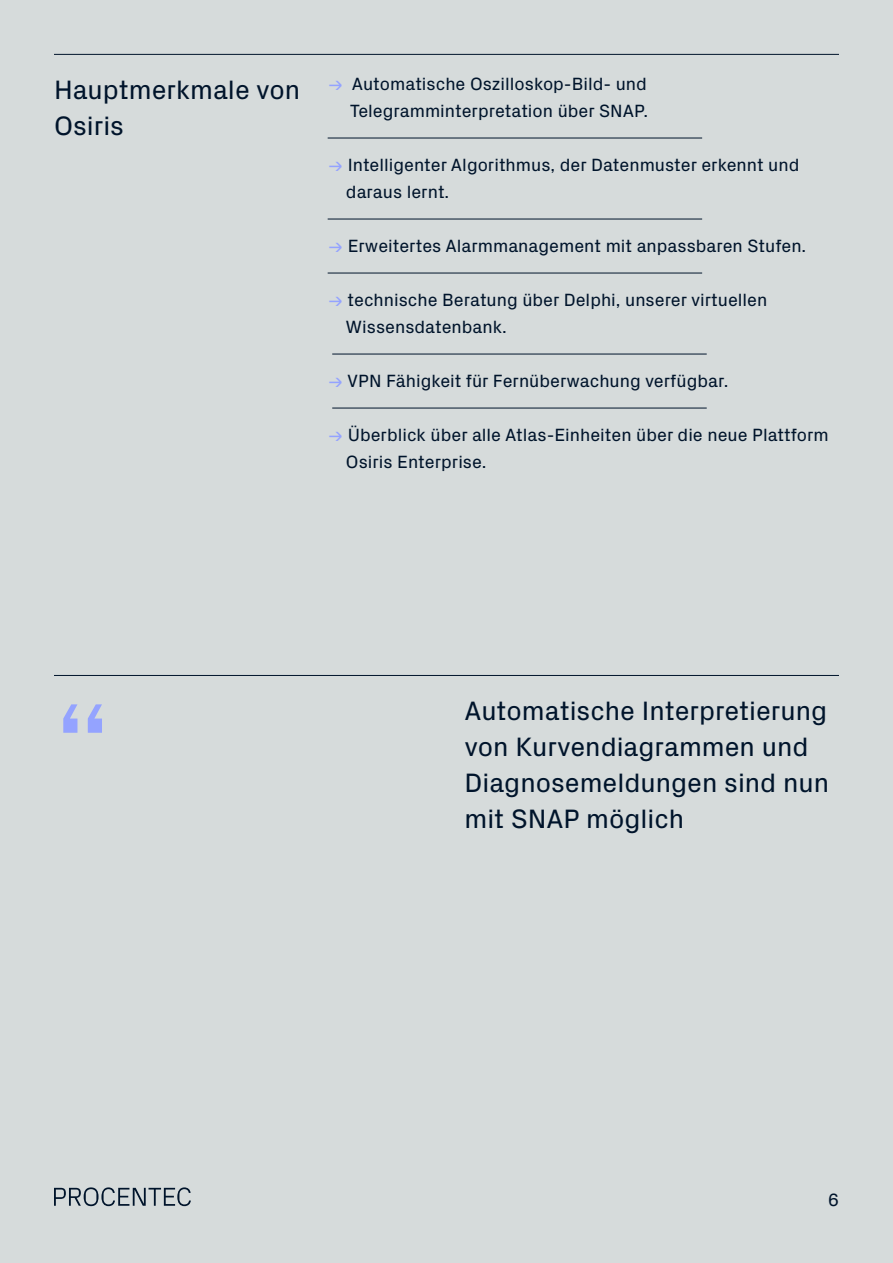
<style>
.page{position:relative;width:893px;height:1263px;background:#d6dbdb}
.page>*{position:absolute;margin:0;border:0;box-sizing:border-box;transform-origin:0 0}
.t1{font:129px "Px Grotesk";color:#94a3ff}
.t2{font:27px/36px "Px Grotesk";color:#00142b}
.t3{font:18px/27px "Px Grotesk";color:#00142b}
.s1{color:#94a3ff}
</style>
<div class="page">
<hr style="left:54px;top:675px;width:785px;height:1px;background:#00142b">
<hr style="left:328px;top:138px;width:374px;height:1px;background:#00142b">
<hr style="left:328px;top:219px;width:374px;height:1px;background:#00142b">
<hr style="left:328px;top:273px;width:374px;height:1px;background:#00142b">
<hr style="left:332px;top:354px;width:375px;height:1px;background:#00142b">
<hr style="left:332px;top:408px;width:375px;height:1px;background:#00142b">
<hr style="left:54px;top:54px;width:785px;height:1px;background:#00142b">
<svg style="left:54px;top:1187px;width:137px;height:19px"></svg>
<h2 class="t2" style="left:54px;top:70px;width:248px">Hauptmerkmale von<br>Osiris</h2>
<p class="t3" style="left:328px;top:69px;width:322px;text-align:right"><span class="s1">→</span> Automatische Oszilloskop-Bild- und<br>Telegramminterpretation über SNAP.</p>
<p class="t3" style="left:346px;top:150px;width:455px;text-indent:-18px"><span class="s1">→</span> Intelligenter Algorithmus, der Datenmuster erkennt und daraus lernt.</p>
<p class="t3" style="left:328px;top:231px;width:480px"><span class="s1">→</span> Erweitertes Alarmmanagement mit anpassbaren Stufen.</p>
<p class="t3" style="left:345px;top:285px;width:423px;text-indent:-18px"><span class="s1">→</span> technische Beratung über Delphi, unserer virtuellen<br>Wissensdatenbank.</p>
<h1 class="t1" style="left:54px;top:655px;width:59px">“</h1>
<p class="t3" style="left:328px;top:366px;width:402px"><span class="s1">→</span> VPN Fähigkeit für Fernüberwachung verfügbar.</p>
<p class="t3" style="left:346px;top:420px;width:484px;text-indent:-18px"><span class="s1">→</span> Überblick über alle Atlas-Einheiten über die neue Plattform<br>Osiris Enterprise.</p>
<h2 class="t2" style="left:464px;top:691px;width:366px">Automatische Interpretierung von Kurvendiagrammen und<br>Diagnosemeldungen sind nun mit SNAP möglich</h2>
<p class="t3" style="left:828px;top:1185px;width:12px">6</p>
</div>
